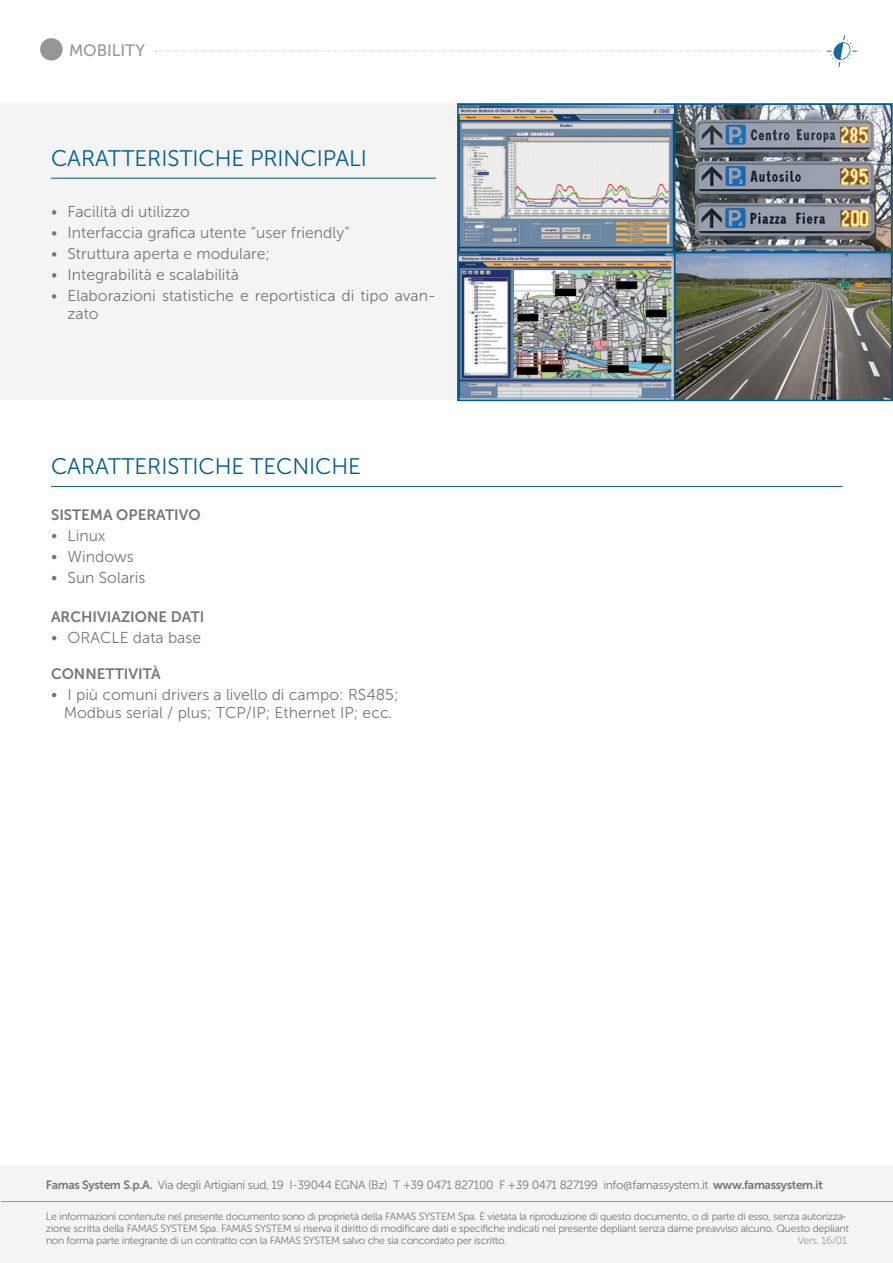
<style>
.page{position:relative;width:893px;height:1263px;background:#fff}
.page>*{position:absolute;margin:0;border:0;box-sizing:border-box;transform-origin:0 0}
.t1{font:22.5px "Museo Sans 300";letter-spacing:-.005em;color:#015c8d}
.t2{font:16.5px "Museo Sans 500";letter-spacing:-.005em;color:#969597}
.t3{font:15.75px/21px "Museo Sans 300";color:#777775}
.t4{font:15px "Museo Sans 700";color:#777775}
.t5{font:12px "Museo Sans 300";letter-spacing:-.03em;color:#777775}
.t6{font:10.5px/12px "Museo Sans 300";letter-spacing:-.03em;color:#777775}
.s1{font-family:"Museo Sans 700"}
</style>
<div class="page">
<div style="left:0;top:103px;width:893px;height:297px;background:#f4f4f4"></div>
<hr style="left:51px;top:486px;width:792px;height:1px;background:#015c8d">
<svg style="left:155px;top:50px;width:664px;height:2px"></svg>
<div style="left:0;top:1166px;width:893px;height:97px;background:#f4f4f4"></div>
<hr style="left:1px;top:1201px;width:892px;height:1px;background:#939598">
<div style="left:40px;top:38px;width:23px;height:23px;background:#969597;border-radius:50%"></div>
<svg style="left:52px;top:534px;width:4px;height:4px"></svg>
<svg style="left:52px;top:555px;width:4px;height:4px"></svg>
<svg style="left:52px;top:576px;width:4px;height:4px"></svg>
<svg style="left:52px;top:636px;width:4px;height:4px"></svg>
<svg style="left:52px;top:693px;width:4px;height:4px"></svg>
<svg style="left:52px;top:210px;width:4px;height:5px"></svg>
<svg style="left:52px;top:231px;width:4px;height:5px"></svg>
<svg style="left:52px;top:252px;width:4px;height:5px"></svg>
<svg style="left:52px;top:273px;width:4px;height:5px"></svg>
<svg style="left:52px;top:294px;width:4px;height:5px"></svg>
<hr style="left:51px;top:178px;width:385px;height:1px;background:#015c8d">
<img style="left:460px;top:106px;width:212px;height:144px">
<div style="left:457px;top:103px;width:218px;height:150px;border:2px solid #015c8d"></div>
<img style="left:677px;top:106px;width:212px;height:144px">
<div style="left:674px;top:103px;width:218px;height:150px;border:2px solid #015c8d"></div>
<img style="left:460px;top:255px;width:212px;height:143px">
<div style="left:457px;top:252px;width:218px;height:149px;border:2px solid #015c8d"></div>
<img style="left:677px;top:255px;width:212px;height:143px">
<div style="left:674px;top:252px;width:218px;height:149px;border:2px solid #015c8d"></div>
<svg style="left:826px;top:35px;width:31px;height:32px"></svg>
<h2 class="t2" style="left:69px;top:42px;width:77px">MOBILITY</h2>
<h1 class="t1" style="left:51px;top:146px;width:317px">CARATTERISTICHE PRINCIPALI</h1>
<h3 class="t3" style="left:68px;top:201px;width:370px">Facilità di utilizzo<br>Interfaccia grafica utente “user friendly”<br>Struttura aperta e modulare;<br>Integrabilità e scalabilità<br>Elaborazioni statistiche e reportistica di tipo avan-</h3>
<h3 class="t3" style="left:68px;top:303px;width:33px">zato</h3>
<h1 class="t1" style="left:51px;top:454px;width:312px">CARATTERISTICHE TECNICHE</h1>
<h3 class="t4" style="left:51px;top:506px;width:151px">SISTEMA OPERATIVO</h3>
<h3 class="t3" style="left:68px;top:525px;width:79px">Linux<br>Windows<br>Sun Solaris</h3>
<h3 class="t4" style="left:51px;top:608px;width:155px">ARCHIVIAZIONE DATI</h3>
<h3 class="t3" style="left:68px;top:627px;width:135px">ORACLE data base</h3>
<h3 class="t4" style="left:51px;top:665px;width:111px">CONNETTIVITÀ</h3>
<h3 class="t3" style="left:64px;top:685px;width:336px;line-height:18px">I più comuni drivers a livello di campo: RS485;<br>Modbus serial / plus; TCP/IP; Ethernet IP; ecc.</h3>
<p class="t5" style="left:46px;top:1178px;width:778px"><span class="s1">Famas System S.p.A.</span> Via degli Artigiani sud, 19 I-39044 EGNA (Bz) T +39 0471 827100 F +39 0471 827199 info@famassystem.it <span class="s1">www.famassystem.it</span></p>
<p class="t6" style="left:46px;top:1210px;width:804px">Le informazioni contenute nel presente documento sono di proprietà della FAMAS SYSTEM Spa. È vietata la riproduzione di questo documento, o di parte di esso, senza autorizza&shy;zione scritta della FAMAS SYSTEM Spa. FAMAS SYSTEM si riserva il diritto di modificare dati e specifiche indicati nel presente depliant senza darne preavviso alcuno. Questo depliant non forma parte integrante di un contratto con la FAMAS SYSTEM salvo che sia concordato per iscritto.</p>
<p class="t6" style="left:798px;top:1234px;width:51px">Vers. 16/01</p>
</div>
